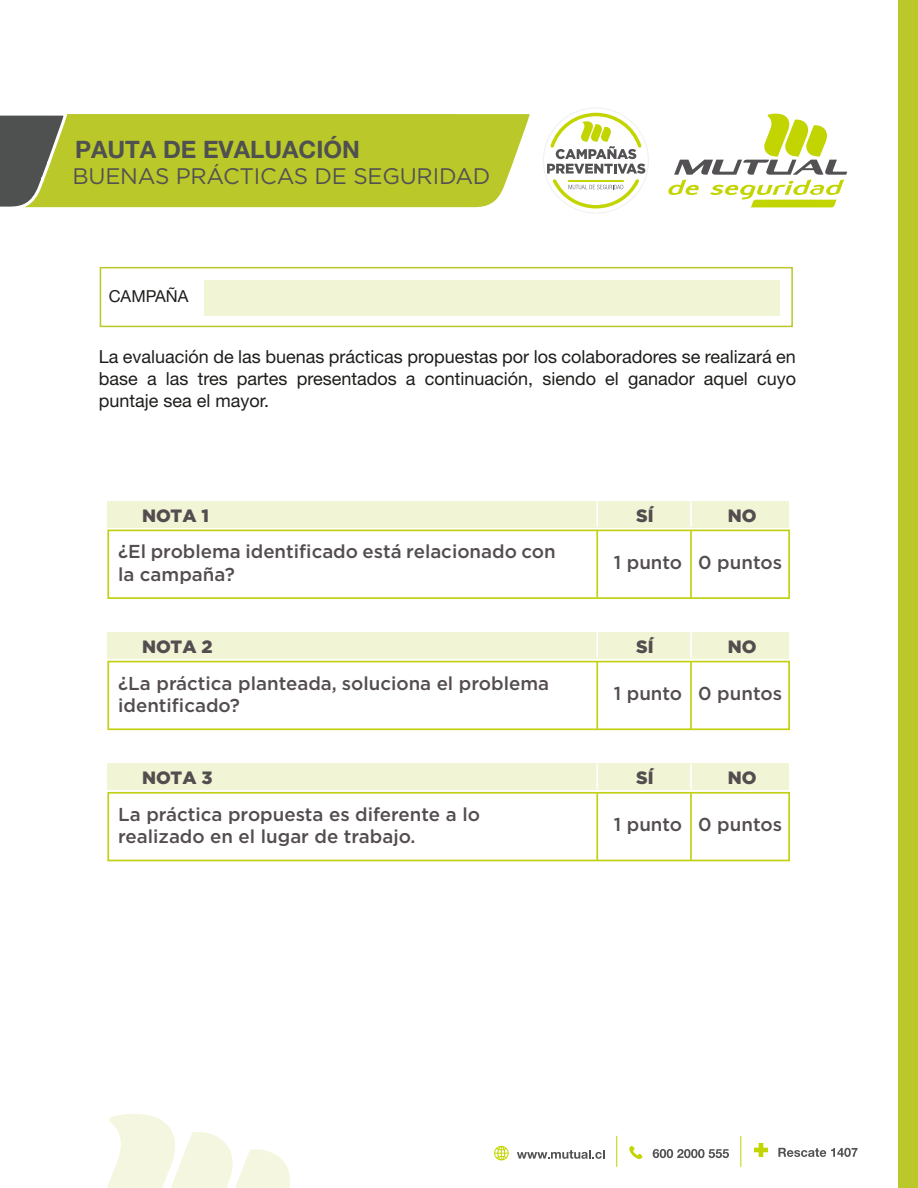
<style>
.page{position:relative;width:918px;height:1188px;background:#fff}
.page>*{position:absolute;margin:0;border:0;box-sizing:border-box;transform-origin:0 0}
.t1{font:700 24px "Helvetica Neue LT Std";color:#4f5050}
.t2{font:22.5px "Gotham";letter-spacing:-.01em;color:#535153}
.t3{font:500 18.75px/22.5px "Gotham";color:#544d50}
.t4{font:18px/21.6px "Helvetica Neue LT Std";color:#1d1d1b;text-align:justify}
.t5{font:900 17.85px "Gotham";color:#544d50}
.t6{font:16.5px "Helvetica Neue LT Std";color:#1d1d1b}
</style>
<div class="page">
<div style="left:68px;top:114px;width:462px;height:93px;background:#bac82a"></div>
<svg style="left:0;top:114px;width:68px;height:94px;background:#787c53"></svg>
<div style="left:899px;top:0;width:19px;height:1187px;background:#bac82a"></div>
<svg style="left:107px;top:1114px;width:183px;height:73px"></svg>
<svg style="left:494px;top:1145px;width:15px;height:15px"></svg>
<svg style="left:517px;top:1150px;width:88px;height:8px"></svg>
<svg style="left:629px;top:1145px;width:14px;height:13px"></svg>
<svg style="left:653px;top:1149px;width:76px;height:8px"></svg>
<svg style="left:754px;top:1143px;width:14px;height:13px"></svg>
<svg style="left:778px;top:1147px;width:80px;height:9px"></svg>
<hr style="left:616px;top:1135px;width:1px;height:31px;background:#c2d500">
<hr style="left:740px;top:1135px;width:1px;height:31px;background:#c2d500">
<div style="left:107px;top:529px;width:683px;height:69px;border:2px solid #c2d114"></div>
<hr style="left:596px;top:530px;width:2px;height:67px;background:#c2d114">
<hr style="left:690px;top:530px;width:2px;height:68px;background:#c2d114">
<div style="left:107px;top:500px;width:682px;height:27px;background:#f1f4d5"></div>
<hr style="left:596px;top:501px;width:2px;height:25px;background:#fff">
<hr style="left:690px;top:501px;width:2px;height:26px;background:#fff">
<div style="left:107px;top:660px;width:683px;height:70px;border:2px solid #c2d114"></div>
<hr style="left:596px;top:661px;width:2px;height:67px;background:#c2d114">
<hr style="left:690px;top:662px;width:2px;height:67px;background:#c2d114">
<div style="left:107px;top:632px;width:682px;height:26px;background:#f1f4d5"></div>
<hr style="left:596px;top:632px;width:2px;height:25px;background:#fff">
<hr style="left:690px;top:632px;width:2px;height:26px;background:#fff">
<div style="left:107px;top:791px;width:683px;height:70px;border:2px solid #c2d114"></div>
<hr style="left:596px;top:792px;width:2px;height:67px;background:#c2d114">
<hr style="left:690px;top:793px;width:2px;height:67px;background:#c2d114">
<div style="left:107px;top:763px;width:682px;height:26px;background:#f1f4d5"></div>
<hr style="left:596px;top:763px;width:2px;height:26px;background:#fff">
<hr style="left:690px;top:763px;width:2px;height:26px;background:#fff">
<svg style="left:668px;top:114px;width:179px;height:93px"></svg>
<svg style="left:547px;top:113px;width:98px;height:95px"></svg>
<hr style="left:568px;top:180px;width:56px;height:2px;background:#c2d500">
<div style="left:204px;top:280px;width:576px;height:35px;background:#f1f4d5"></div>
<div style="left:100px;top:267px;width:693px;height:60px;border:2px solid #bac82a"></div>
<p class="t1" style="left:75px;top:135px;width:286px">PAUTA DE EVALUACIÓN</p>
<p class="t2" style="left:73px;top:161px;width:419px">BUENAS PRÁCTICAS DE SEGURIDAD</p>
<p class="t6" style="left:109px;top:286px;width:81px">CAMPAÑA</p>
<p class="t4" style="left:99px;top:346px;width:699px">La evaluación de las buenas prácticas propuestas por los colaboradores se realizará en base a las tres partes presentados a continuación, siendo el ganador aquel cuyo puntaje sea el mayor.</p>
<p class="t5" style="left:142px;top:503px;width:68px">NOTA 1</p>
<p class="t5" style="left:636px;top:503px;width:19px">SÍ</p>
<p class="t5" style="left:728px;top:503px;width:30px">NO</p>
<p class="t3" style="left:118px;top:540px;width:439px">¿El problema identificado está relacionado con la campaña?</p>
<p class="t3" style="left:614px;top:550px;width:170px">1 punto 0 puntos</p>
<p class="t5" style="left:142px;top:634px;width:72px">NOTA 2</p>
<p class="t5" style="left:636px;top:634px;width:19px">SÍ</p>
<p class="t5" style="left:728px;top:634px;width:30px">NO</p>
<p class="t3" style="left:118px;top:671px;width:432px">¿La práctica planteada, soluciona el problema identificado?</p>
<p class="t3" style="left:614px;top:681px;width:170px">1 punto 0 puntos</p>
<p class="t5" style="left:142px;top:765px;width:72px">NOTA 3</p>
<p class="t5" style="left:636px;top:765px;width:19px">SÍ</p>
<p class="t5" style="left:728px;top:765px;width:30px">NO</p>
<p class="t3" style="left:118px;top:802px;width:363px">La práctica propuesta es diferente a lo realizado en el lugar de trabajo.</p>
<p class="t3" style="left:614px;top:812px;width:170px">1 punto 0 puntos</p>
</div>
